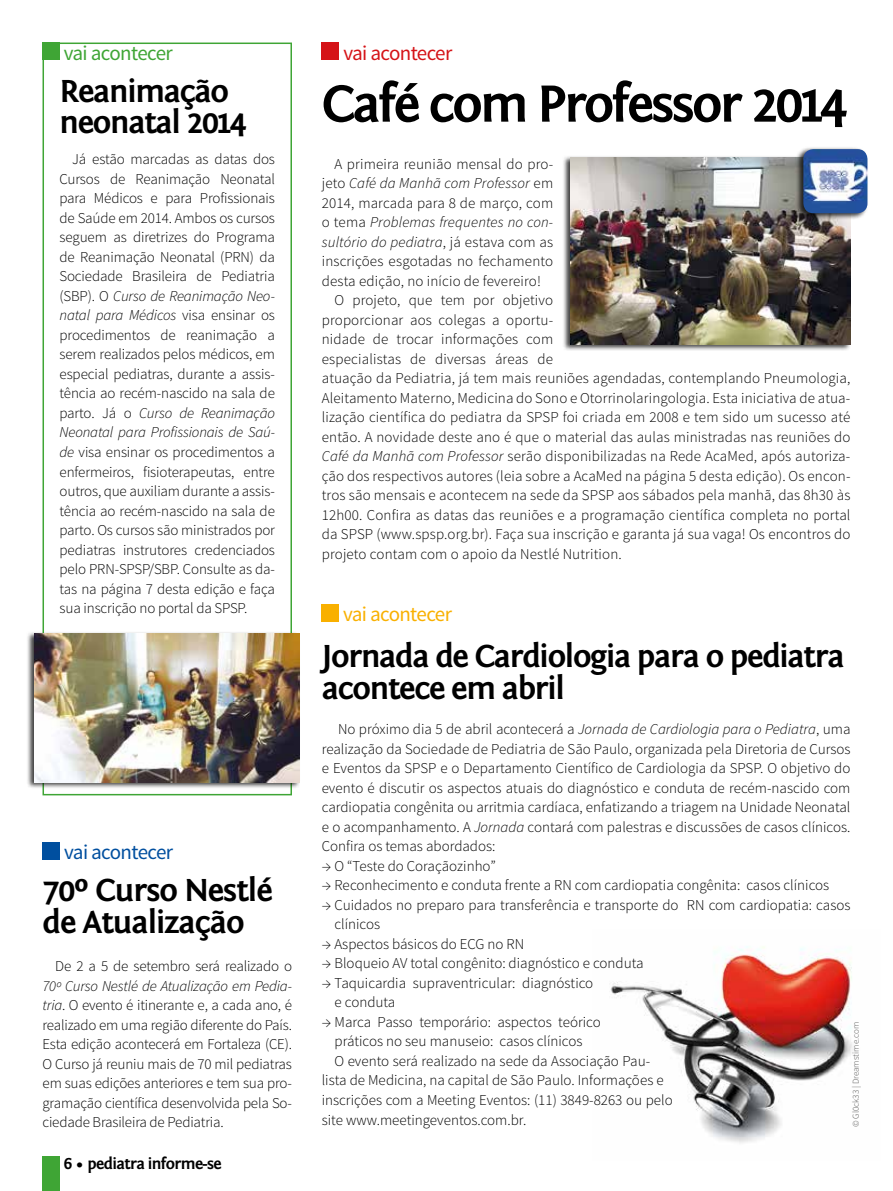
<style>
.page{position:relative;width:893px;height:1191px;background:#fff}
.page>*{position:absolute;margin:0;border:0;box-sizing:border-box;transform-origin:0 0}
.t1{font:700 54px "Fontin Sans";letter-spacing:-.05em;color:#000}
.t2{font:700 33px/31.5px "Fontin Sans";letter-spacing:-.04em;color:#000}
.t3{font:21px "Source Sans Pro";letter-spacing:-.03em;color:#3fa535}
.t4{font:21px "Source Sans Pro";letter-spacing:-.03em;color:#d51317}
.t5{font:21px "Source Sans Pro";letter-spacing:-.03em;color:#004f9f}
.t6{font:21px "Source Sans Pro";letter-spacing:-.03em;color:#f9b000}
.t7{font:700 16.5px "Fontin Sans";letter-spacing:-.04em;color:#000}
.t8{font:300 15px/19.5px "Source Sans Pro";color:#000;text-align:justify}
.t9{font:italic 300 15px "Source Sans Pro";letter-spacing:.01em;color:#000}
.t10{font:300 9px "Source Sans Pro";color:#575756}
.s1{font-style:italic}
.s2{font-style:normal}
</style>
<div class="page">
<img style="left:610px;top:946px;width:244px;height:197px">
<div style="left:562px;top:155px;width:289px;height:196px;background:#000;opacity:.75"></div>
<img style="left:570px;top:157px;width:280px;height:188px">
<div style="left:43px;top:1157px;width:17px;height:34px;background:#3fa535"></div>
<div style="left:43px;top:43px;width:249px;height:752px;border:2px solid #3fa535"></div>
<div style="left:43px;top:43px;width:17px;height:17px;background:#3fa535"></div>
<div style="left:322px;top:43px;width:17px;height:17px;background:#d51317"></div>
<div style="left:43px;top:842px;width:17px;height:17px;background:#004f9f"></div>
<div style="left:322px;top:604px;width:17px;height:17px;background:#f9b000"></div>
<div style="left:795px;top:146px;width:73px;height:74px;background:#000;opacity:.75"></div>
<img style="left:803px;top:149px;width:64px;height:64px">
<div style="left:26px;top:631px;width:275px;height:158px;background:#000;opacity:.75"></div>
<img style="left:35px;top:633px;width:265px;height:149px">
<h3 class="t3" style="left:64px;top:40px;width:111px">vai acontecer</h3>
<h2 class="t2" style="left:60px;top:75px;width:189px">Reanimação neonatal 2014</h2>
<p class="t8" style="left:60px;top:150px;width:217px;text-indent:13px">Já estão marcadas as datas dos Cursos de Reanimação Neonatal para Médicos e para Profissionais de Saúde em 2014. Ambos os cursos seguem as diretrizes do Programa de Reanimação Neonatal (PRN) da Sociedade Brasileira de Pediatria (SBP). O <span class="s1">Curso de Reanimação Neo&shy;natal para Médicos</span> visa ensinar os procedimentos de reanimação a serem realizados pelos médicos, em especial pediatras, durante a assis&shy;tência ao recém-nascido na sala de parto. Já o <span class="s1">Curso de Reanimação Neonatal para Profissionais de Saú&shy;de</span> visa ensinar os procedimentos a enfermeiros, fisioterapeutas, entre outros, que auxiliam durante a assis&shy;tência ao recém-nascido na sala de parto. Os cursos são ministrados por pediatras instrutores credenciados pelo PRN-SPSP/SBP. Consulte as da&shy;tas na página 7 desta edição e faça sua inscrição no portal da SPSP.</p>
<h3 class="t5" style="left:64px;top:839px;width:111px">vai acontecer</h3>
<h2 class="t2" style="left:43px;top:875px;width:232px">70º Curso Nestlé de Atualização</h2>
<p class="t8" style="left:55px;top:956px;width:238px">De 2 a 5 de setembro será realizado o</p>
<p class="t8" style="left:43px;top:976px;width:251px"><span class="s1">70º Curso Nestlé de Atualização em Pedia&shy;tria</span>. O evento é itinerante e, a cada ano, é realizado em uma região diferente do País.<br>Esta edição acontecerá em Fortaleza (CE).<br>O Curso já reuniu mais de 70 mil pediatras em suas edições anteriores e tem sua pro&shy;gramação científica desenvolvida pela So&shy;ciedade Brasileira de Pediatria.</p>
<p class="t7" style="left:64px;top:1155px;width:159px">6 • pediatra informe-se</p>
<h3 class="t4" style="left:343px;top:40px;width:111px">vai acontecer</h3>
<h1 class="t1" style="left:322px;top:74px;width:527px">Café com Professor 2014</h1>
<p class="t8" style="left:334px;top:154px;width:220px">A primeira reunião mensal do pro-</p>
<p class="t9" style="left:322px;top:174px;width:233px"><span class="s2">jeto</span> Café da Manhã com Professor <span class="s2">em</span></p>
<p class="t8" style="left:322px;top:193px;width:233px">2014, marcada para 8 de março, com</p>
<p class="t9" style="left:322px;top:213px;width:233px"><span class="s2">o tema</span> Problemas frequentes no con-</p>
<p class="t9" style="left:322px;top:233px;width:233px">sultório do pediatra<span class="s2">, já estava com as</span></p>
<p class="t8" style="left:322px;top:251px;width:233px">inscrições esgotadas no fechamento</p>
<p class="t8" style="left:322px;top:271px;width:221px">desta edição, no início de fevereiro!</p>
<p class="t8" style="left:334px;top:290px;width:220px">O projeto, que tem por objetivo</p>
<p class="t8" style="left:322px;top:310px;width:233px">proporcionar aos colegas a oportu-</p>
<p class="t8" style="left:322px;top:329px;width:233px">nidade de trocar informações com</p>
<p class="t8" style="left:322px;top:349px;width:233px">especialistas de diversas áreas de</p>
<p class="t8" style="left:322px;top:368px;width:530px">atuação da Pediatria, já tem mais reuniões agendadas, contemplando Pneumologia,</p>
<p class="t8" style="left:322px;top:388px;width:530px">Aleitamento Materno, Medicina do Sono e Otorrinolaringologia. Esta iniciativa de atua-</p>
<p class="t8" style="left:322px;top:407px;width:530px">lização científica do pediatra da SPSP foi criada em 2008 e tem sido um sucesso até</p>
<p class="t8" style="left:322px;top:427px;width:530px">então. A novidade deste ano é que o material das aulas ministradas nas reuniões do</p>
<p class="t8" style="left:322px;top:446px;width:530px"><span class="s1">Café da Manhã com Professor</span> serão disponibilizadas na Rede AcaMed, após autoriza-</p>
<p class="t8" style="left:322px;top:466px;width:530px">ção dos respectivos autores (leia sobre a AcaMed na página 5 desta edição). Os encon-</p>
<p class="t8" style="left:322px;top:485px;width:530px">tros são mensais e acontecem na sede da SPSP aos sábados pela manhã, das 8h30 às</p>
<p class="t8" style="left:322px;top:505px;width:530px">12h00. Confira as datas das reuniões e a programação científica completa no portal</p>
<p class="t8" style="left:322px;top:524px;width:530px">da SPSP (www.spsp.org.br). Faça sua inscrição e garanta já sua vaga! Os encontros do</p>
<p class="t8" style="left:322px;top:544px;width:302px">projeto contam com o apoio da Nestlé Nutrition.</p>
<h3 class="t6" style="left:343px;top:601px;width:111px">vai acontecer</h3>
<h2 class="t2" style="left:322px;top:641px;width:524px">Jornada de Cardiologia para o pediatra acontece em abril</h2>
<p class="t8" style="left:322px;top:719px;width:530px;text-indent:16px">No próximo dia 5 de abril acontecerá a <span class="s1">Jornada de Cardiologia para o Pediatra</span>, uma realização da Sociedade de Pediatria de São Paulo, organizada pela Diretoria de Cursos e Eventos da SPSP e o Departamento Científico de Cardiologia da SPSP. O objetivo do evento é discutir os aspectos atuais do diagnóstico e conduta de recém-nascido com cardiopatia congênita ou arritmia cardíaca, enfatizando a triagem na Unidade Neonatal e o acompanhamento. A <span class="s1">Jornada</span> contará com palestras e discussões de casos clínicos.<br>Confira os temas abordados:</p>
<p class="t8" style="left:322px;top:856px;width:175px">→ O “Teste do Coraçãozinho”</p>
<p class="t8" style="left:322px;top:875px;width:509px">→ Reconhecimento e conduta frente a RN com cardiopatia congênita: casos clínicos</p>
<p class="t8" style="left:334px;top:895px;width:517px;text-indent:-13px">→ Cuidados no preparo para transferência e transporte do RN com cardiopatia: casos clínicos</p>
<p class="t8" style="left:322px;top:934px;width:204px">→ Aspectos básicos do ECG no RN</p>
<p class="t8" style="left:322px;top:953px;width:323px">→ Bloqueio AV total congênito: diagnóstico e conduta</p>
<p class="t8" style="left:334px;top:973px;width:260px;text-indent:-13px">→ Taquicardia supraventricular: diagnóstico e conduta</p>
<p class="t8" style="left:322px;top:1012px;width:281px">→ Marca Passo temporário: aspectos teórico</p>
<p class="t8" style="left:334px;top:1031px;width:250px">práticos no seu manuseio: casos clínicos</p>
<p class="t8" style="left:334px;top:1051px;width:317px">O evento será realizado na sede da Associação Pau-</p>
<p class="t8" style="left:322px;top:1070px;width:343px">lista de Medicina, na capital de São Paulo. Informações e</p>
<p class="t8" style="left:322px;top:1090px;width:353px">inscrições com a Meeting Eventos: (11) 3849-8263 ou pelo</p>
<p class="t8" style="left:322px;top:1109px;width:206px">site www.meetingeventos.com.br.</p>
<p class="t10" style="left:850px;top:1127px;width:107px;rotate:-90deg">© Gl0ck33 | Dreamstime.com</p>
</div>
